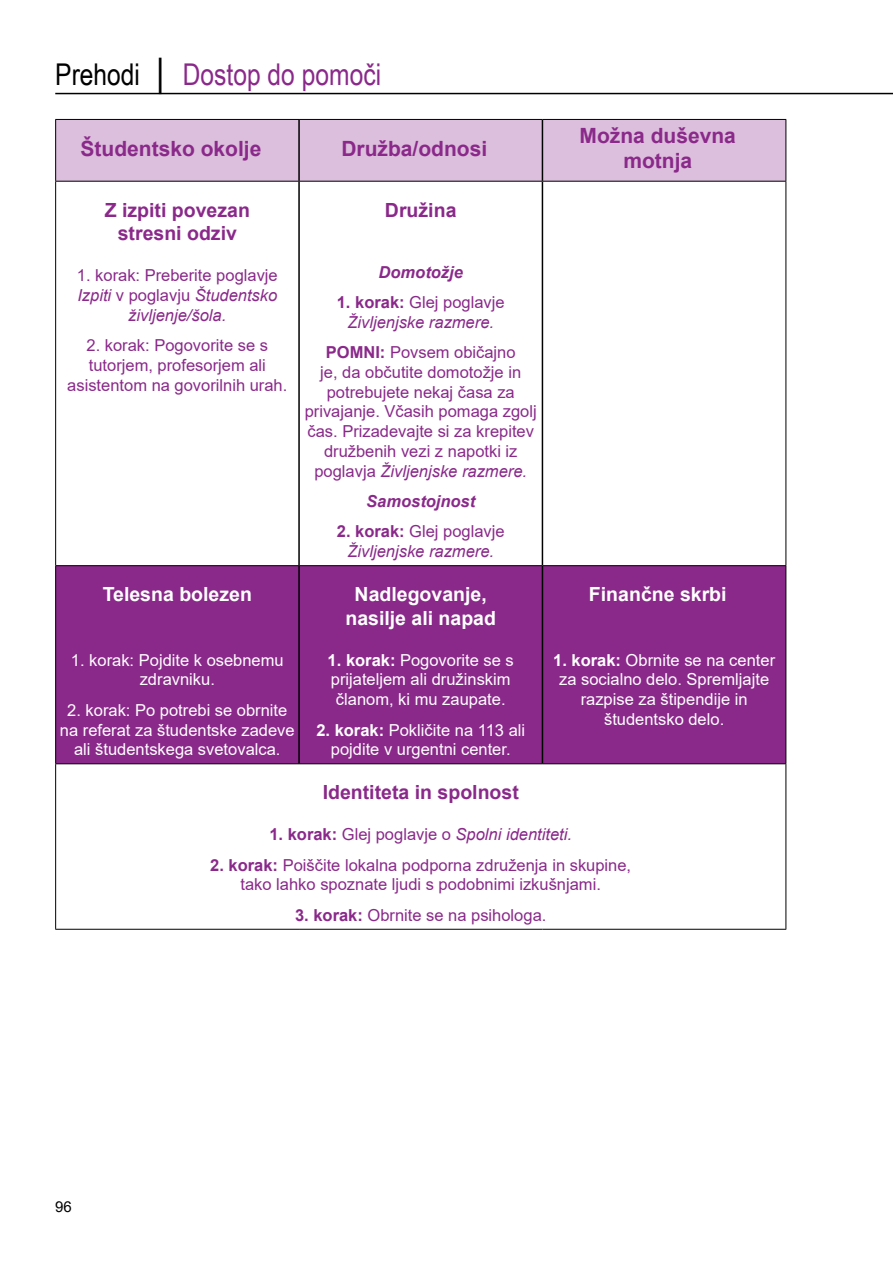
<style>
.page{position:relative;width:893px;height:1263px;background:#fff}
.page>*{position:absolute;margin:0;border:0;box-sizing:border-box;transform-origin:0 0}
.t1{font:30px "Arial Narrow";color:#8a298a}
.t2{font:700 21px/25.2px "Arial";color:#8a298a;text-align:center}
.t3{font:700 19.5px/23.4px "Arial";color:#fff;text-align:center}
.t4{font:700 19.5px/23.4px "Arial";color:#8a298a;text-align:center}
.t5{font:16.5px/19.8px "Arial";color:#8a298a;text-align:center}
.t6{font:16.5px/19.8px "Arial";color:#fff;text-align:center}
.t7{font:italic 16.5px/19.8px "Arial";color:#8a298a;text-align:center}
.t8{font:italic 700 16.5px "Arial";color:#8a298a}
.t9{font:15px "Arial";color:#000}
.s1{color:#000}
.s2{font-style:italic}
.s3{font-weight:700;font-style:normal}
.s4{font-style:normal}
.s5{font-weight:700}
</style>
<div class="page">
<hr style="left:55px;top:93px;width:838px;height:1px;background:#000">
<div style="left:56px;top:120px;width:729px;height:61px;background:#dcbfdc"></div>
<div style="left:56px;top:566px;width:729px;height:197px;background:#8a298a"></div>
<hr style="left:298px;top:120px;width:2px;height:61px;background:#000">
<hr style="left:542px;top:120px;width:1px;height:61px;background:#000">
<hr style="left:298px;top:182px;width:2px;height:383px;background:#000">
<hr style="left:542px;top:182px;width:1px;height:383px;background:#000">
<hr style="left:298px;top:566px;width:2px;height:197px;background:#000">
<hr style="left:542px;top:566px;width:1px;height:197px;background:#000">
<hr style="left:55px;top:119px;width:244px;height:1px;background:#000">
<hr style="left:55px;top:120px;width:1px;height:61px;background:#000">
<hr style="left:299px;top:119px;width:243px;height:1px;background:#000">
<hr style="left:542px;top:119px;width:244px;height:1px;background:#000">
<hr style="left:785px;top:120px;width:1px;height:61px;background:#000">
<hr style="left:55px;top:181px;width:244px;height:1px;background:#000">
<hr style="left:299px;top:181px;width:243px;height:1px;background:#000">
<hr style="left:542px;top:181px;width:244px;height:1px;background:#000">
<hr style="left:55px;top:182px;width:1px;height:383px;background:#000">
<hr style="left:785px;top:182px;width:1px;height:383px;background:#000">
<hr style="left:55px;top:565px;width:244px;height:1px;background:#000">
<hr style="left:55px;top:566px;width:1px;height:197px;background:#000">
<hr style="left:299px;top:565px;width:243px;height:1px;background:#000">
<hr style="left:542px;top:565px;width:244px;height:1px;background:#000">
<hr style="left:785px;top:566px;width:1px;height:197px;background:#000">
<hr style="left:55px;top:763px;width:244px;height:1px;background:#000">
<hr style="left:55px;top:764px;width:1px;height:165px;background:#000">
<hr style="left:299px;top:763px;width:243px;height:1px;background:#000">
<hr style="left:542px;top:763px;width:244px;height:1px;background:#000">
<hr style="left:785px;top:764px;width:1px;height:165px;background:#000">
<hr style="left:55px;top:929px;width:244px;height:1px;background:#000">
<hr style="left:299px;top:929px;width:243px;height:1px;background:#000">
<hr style="left:542px;top:929px;width:244px;height:1px;background:#000">
<h1 class="t1" style="left:55px;top:52px;width:327px"><span class="s1">Prehodi │</span> Dostop do pomoči</h1>
<p class="t2" style="left:81px;top:136px;width:182px">Študentsko okolje</p>
<p class="t2" style="left:341px;top:136px;width:147px">Družba/odnosi</p>
<p class="t4" style="left:105px;top:198px;width:147px">Z izpiti povezan stresni odziv</p>
<p class="t5" style="left:77px;top:265px;width:202px">1. korak: Preberite poglavje<br><span class="s2">Izpiti</span> v poglavju <span class="s2">Študentsko življenje/šola.</span></p>
<p class="t5" style="left:67px;top:335px;width:222px">2. korak: Pogovorite se s tutorjem, profesorjem ali asistentom na govorilnih urah.</p>
<p class="t3" style="left:103px;top:583px;width:151px">Telesna bolezen</p>
<p class="t6" style="left:71px;top:650px;width:214px">1. korak: Pojdite k osebnemu zdravniku.</p>
<p class="t6" style="left:60px;top:700px;width:236px">2. korak: Po potrebi se obrnite na referat za študentske zadeve ali študentskega svetovalca.</p>
<p class="t4" style="left:385px;top:198px;width:73px">Družina</p>
<p class="t8" style="left:379px;top:261px;width:86px">Domotožje</p>
<p class="t7" style="left:337px;top:292px;width:169px"><span class="s3">1. korak:</span> <span class="s4">Glej poglavje<br></span>Življenjske razmere.</p>
<p class="t5" style="left:305px;top:342px;width:234px"><span class="s5">POMNI:</span> Povsem običajno<br>je, da občutite domotožje in potrebujete nekaj časa za privajanje. Včasih pomaga zgolj čas. Prizadevajte si za krepitev družbenih vezi z napotki iz poglavja <span class="s2">Življenjske razmere.</span></p>
<p class="t8" style="left:366px;top:490px;width:111px">Samostojnost</p>
<p class="t7" style="left:337px;top:522px;width:169px"><span class="s3">2. korak:</span> <span class="s4">Glej poglavje<br></span>Življenjske razmere.</p>
<p class="t3" style="left:345px;top:583px;width:152px">Nadlegovanje, nasilje ali napad</p>
<p class="t6" style="left:328px;top:650px;width:188px"><span class="s5">1. korak:</span> Pogovorite se s prijateljem ali družinskim članom, ki mu zaupate.</p>
<p class="t6" style="left:316px;top:720px;width:210px"><span class="s5">2. korak:</span> Pokličite na 113 ali pojdite v urgentni center.</p>
<p class="t2" style="left:580px;top:123px;width:158px">Možna duševna motnja</p>
<p class="t3" style="left:589px;top:583px;width:139px">Finančne skrbi</p>
<p class="t6" style="left:553px;top:650px;width:223px"><span class="s5">1. korak:</span> Obrnite se na center za socialno delo. Spremljajte razpise za štipendije in študentsko delo.</p>
<p class="t9" style="left:55px;top:1196px;width:18px">96</p>
<p class="t4" style="left:323px;top:781px;width:198px">Identiteta in spolnost</p>
<p class="t7" style="left:269px;top:825px;width:304px"><span class="s3">1. korak:</span> <span class="s4">Glej poglavje o</span> Spolni identiteti.</p>
<p class="t5" style="left:210px;top:855px;width:422px"><span class="s5">2. korak:</span> Poiščite lokalna podporna združenja in skupine, tako lahko spoznate ljudi s podobnimi izkušnjami.</p>
<p class="t5" style="left:295px;top:905px;width:253px"><span class="s5">3. korak:</span> Obrnite se na psihologa.</p>
</div>
